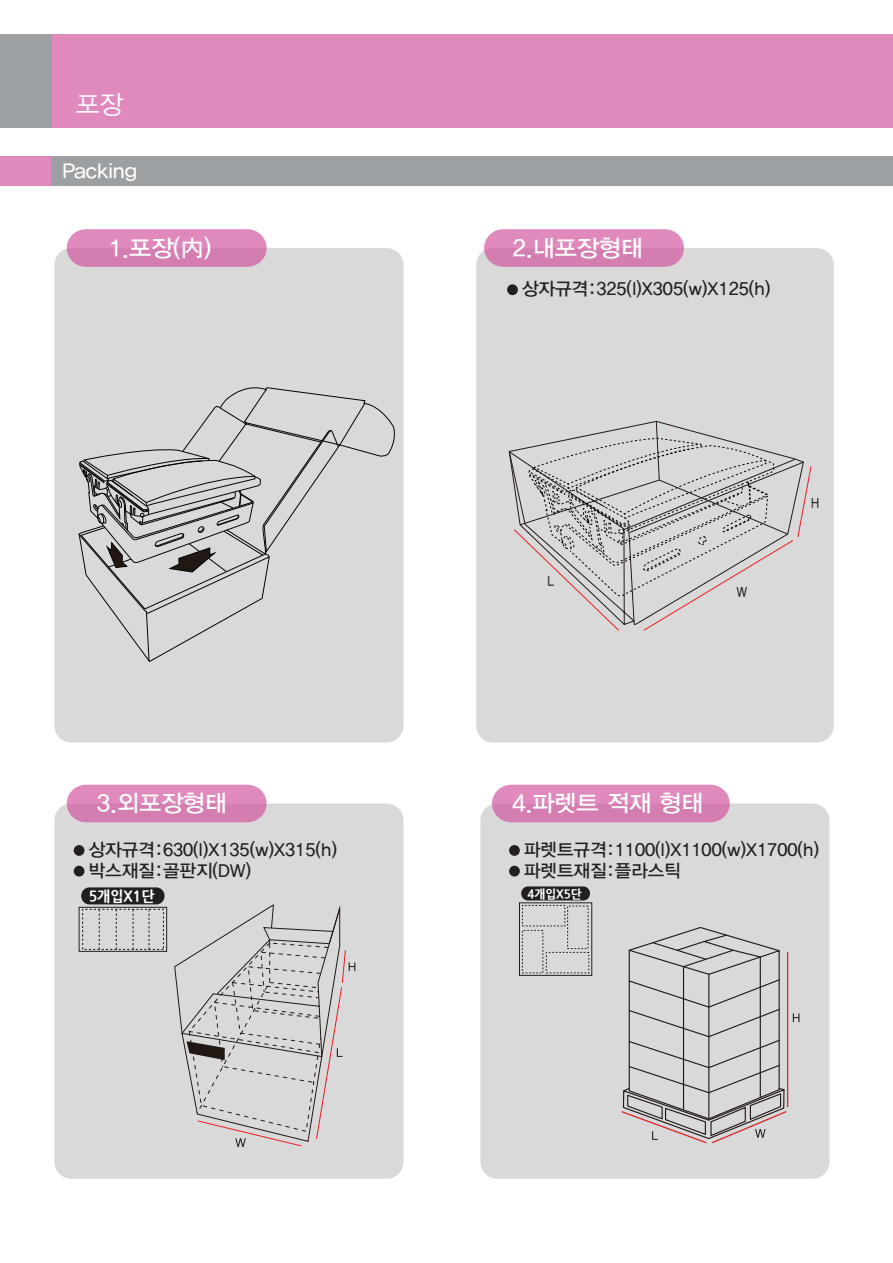
<style>
.page{position:relative;width:893px;height:1263px;background:#fff}
.page>*{position:absolute;margin:0;border:0;box-sizing:border-box;transform-origin:0 0}
.t1{font:25.65px "YDIYGO320";color:#fff}
.t2{font:23.4px "YDIYGO330";color:#fff}
.t3{font:20.85px "YDIYGO330";color:#fff}
.t4{font:18px/20.7px "YDIYGO330";color:#231f20}
.t5{font:800 14.85px "Nanum Gothic";color:#fff;scale:.94 1}
.t6{font:13.8px "YDIYGO330";color:#231f20;scale:.87 1}
.t7{font:800 12.3px "Nanum Gothic";color:#fff;scale:.94 1}
</style>
<div class="page">
<div style="left:0;top:34px;width:893px;height:93px;background:#e089bc"></div>
<div style="left:0;top:34px;width:51px;height:93px;background:#9da0a3"></div>
<div style="left:0;top:156px;width:51px;height:29px;background:#e089bc"></div>
<div style="left:51px;top:156px;width:842px;height:29px;background:#9da0a3"></div>
<div style="left:54px;top:248px;width:350px;height:494px;background:#d9d9da;border-radius:17px"></div>
<div style="left:476px;top:248px;width:358px;height:494px;background:#d9d9da;border-radius:17px"></div>
<div style="left:54px;top:803px;width:350px;height:376px;background:#d9d9da;border-radius:17px"></div>
<div style="left:480px;top:803px;width:349px;height:376px;background:#d9d9da;border-radius:17px"></div>
<div style="left:74px;top:845px;width:10px;height:11px;background:#231f20;border-radius:50%"></div>
<div style="left:74px;top:866px;width:10px;height:10px;background:#231f20;border-radius:50%"></div>
<div style="left:507px;top:284px;width:11px;height:11px;background:#231f20;border-radius:50%"></div>
<svg style="left:67px;top:229px;width:200px;height:38px;background:#da88b9"></svg>
<svg style="left:484px;top:229px;width:200px;height:38px;background:#da88b9"></svg>
<svg style="left:67px;top:785px;width:200px;height:37px;background:#da87b8"></svg>
<div style="left:509px;top:845px;width:11px;height:11px;background:#231f20;border-radius:50%"></div>
<div style="left:509px;top:866px;width:11px;height:10px;background:#231f20;border-radius:50%"></div>
<svg style="left:492px;top:785px;width:238px;height:37px;background:#da86b8"></svg>
<div style="left:519px;top:902px;width:73px;height:74px;border:1px solid #231f20"></div>
<div style="left:521px;top:886px;width:69px;height:14px;background:#231f20;border-radius:7px"></div>
<svg style="left:621px;top:927px;width:178px;height:217px"></svg>
<svg style="left:78px;top:387px;width:317px;height:275px"></svg>
<svg style="left:508px;top:421px;width:304px;height:210px"></svg>
<svg style="left:174px;top:904px;width:181px;height:243px"></svg>
<div style="left:79px;top:907px;width:88px;height:45px;border:1px solid #231f20"></div>
<div style="left:82px;top:909px;width:82px;height:41px;border:1px dashed #231f20"></div>
<div style="left:81px;top:887px;width:84px;height:17px;background:#231f20;border-radius:8px"></div>
<svg style="left:99px;top:909px;width:1px;height:40px"></svg>
<svg style="left:116px;top:909px;width:1px;height:40px"></svg>
<svg style="left:133px;top:909px;width:1px;height:40px"></svg>
<svg style="left:148px;top:909px;width:2px;height:40px"></svg>
<hr style="left:892px;top:34px;width:1px;height:93px;background:#9da0a3">
<h1 class="t1" style="left:76px;top:90px;width:49px">포장</h1>
<p class="t3" style="left:62px;top:159px;width:76px">Packing</p>
<p class="t2" style="left:109px;top:235px;width:104px">1.포장(內)</p>
<p class="t2" style="left:512px;top:235px;width:132px">2.내포장형태</p>
<p class="t4" style="left:522px;top:279px;width:250px">상자규격:325(l)X305(w)X125(h)</p>
<p class="t6" style="left:811px;top:495px;width:11px">H</p>
<p class="t6" style="left:547px;top:574px;width:9px">L</p>
<p class="t6" style="left:737px;top:584px;width:13px">W</p>
<p class="t2" style="left:97px;top:790px;width:132px">3.외포장형태</p>
<p class="t2" style="left:512px;top:790px;width:193px">4.파렛트 적재 형태</p>
<p class="t4" style="left:89px;top:840px;width:250px">상자규격:630(l)X135(w)X315(h) 박스재질:골판지(DW)</p>
<p class="t4" style="left:524px;top:840px;width:297px">파렛트규격:1100(l)X1100(w)X1700(h) 파렛트재질:플라스틱</p>
<p class="t5" style="left:89px;top:888px;width:72px">5개입X1단</p>
<p class="t7" style="left:527px;top:887px;width:59px">4개입X5단</p>
</div>
